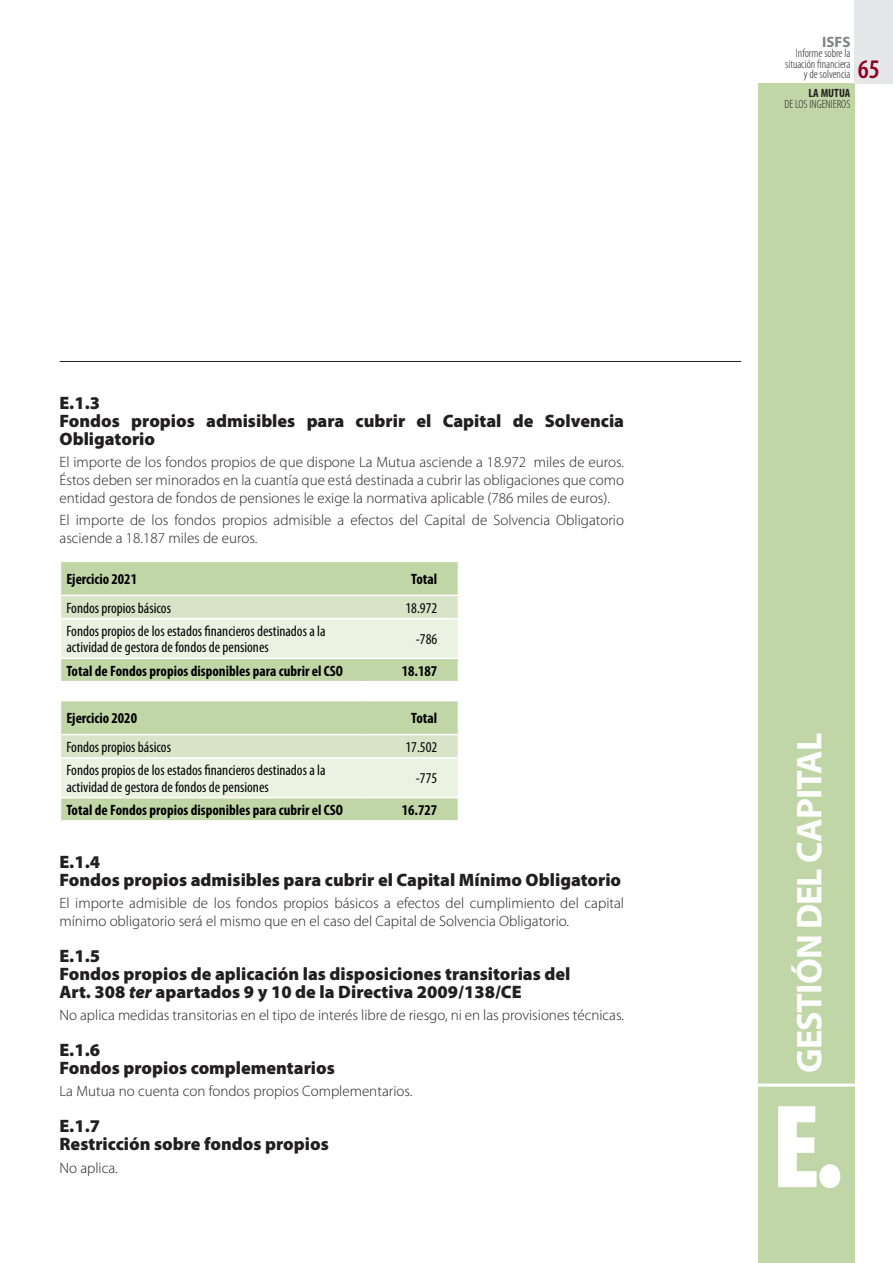
<style>
.page{position:relative;width:893px;height:1263px;background:#fff}
.page>*{position:absolute;margin:0;border:0;box-sizing:border-box;transform-origin:0 0}
.t1{font:900 condensed 120px "Myriad Pro";color:#fff}
.t2{font:700 36px "Myriad Pro";letter-spacing:-.025em;color:#fff}
.t3{font:600 condensed 27px "Myriad Pro";color:#900126}
.t4{font:900 18px/18px "Myriad Pro";color:#231f20}
.t5{font:300 15px/18px "Myriad Pro";color:#231f20}
.t6{font:condensed 15px/16.5px "Myriad Pro";color:#000}
.t7{font:700 condensed 15px "Myriad Pro";color:#000}
.t8{font:700 15px "Myriad Pro";color:#808285}
.t9{font:300 condensed 12px/10.5px "Myriad Pro";color:#231f20;text-align:right}
.t10{font:700 condensed 12px "Myriad Pro";color:#231f20}
.s1{font-style:italic}
</style>
<div class="page">
<div style="left:758px;top:84px;width:97px;height:1179px;background:#c1d6a7"></div>
<div style="left:855px;top:0;width:38px;height:84px;background:#e6e7e9"></div>
<hr style="left:60px;top:361px;width:681px;height:1px;background:#231f20">
<hr style="left:748px;top:1083px;width:117px;height:3px;background:#fff">
<div style="left:61px;top:562px;width:397px;height:33px;background:#c1d6a7"></div>
<svg style="left:61px;top:596px;width:397px;height:85px;background:#dbe7cc"></svg>
<div style="left:61px;top:701px;width:397px;height:33px;background:#c1d6a7"></div>
<svg style="left:60px;top:735px;width:399px;height:85px;background:#dce7cd"></svg>
<p class="t4" style="left:60px;top:393px;width:42px">E.1.3</p>
<p class="t4" style="left:60px;top:411px;width:566px">Fondos propios admisibles para cubrir el Capital de Solvencia<br>Obligatorio</p>
<p class="t5" style="left:60px;top:453px;width:566px;text-align:justify">El importe de los fondos propios de que dispone La Mutua asciende a 18.972 miles de euros.<br>Éstos deben ser minorados en la cuantía que está destinada a cubrir las obligaciones que como entidad gestora de fondos de pensiones le exige la normativa aplicable (786 miles de euros).</p>
<p class="t5" style="left:60px;top:511px;width:566px">El importe de los fondos propios admisible a efectos del Capital de Solvencia Obligatorio asciende a 18.187 miles de euros.</p>
<p class="t7" style="left:66px;top:570px;width:72px">Ejercicio 2021</p>
<p class="t7" style="left:411px;top:570px;width:28px">Total</p>
<p class="t6" style="left:66px;top:599px;width:106px">Fondos propios básicos</p>
<p class="t6" style="left:405px;top:599px;width:33px">18.972</p>
<p class="t6" style="left:66px;top:622px;width:261px">Fondos propios de los estados financieros destinados a la actividad de gestora de fondos de pensiones</p>
<p class="t6" style="left:416px;top:631px;width:23px">-786</p>
<p class="t7" style="left:66px;top:661px;width:278px">Total de Fondos propios disponibles para cubrir el CSO</p>
<p class="t7" style="left:402px;top:661px;width:37px">18.187</p>
<p class="t7" style="left:66px;top:709px;width:72px">Ejercicio 2020</p>
<p class="t7" style="left:411px;top:709px;width:28px">Total</p>
<p class="t6" style="left:66px;top:738px;width:106px">Fondos propios básicos</p>
<p class="t6" style="left:405px;top:738px;width:33px">17.502</p>
<p class="t6" style="left:66px;top:762px;width:261px">Fondos propios de los estados financieros destinados a la actividad de gestora de fondos de pensiones</p>
<p class="t6" style="left:416px;top:770px;width:23px">-775</p>
<p class="t7" style="left:66px;top:800px;width:278px">Total de Fondos propios disponibles para cubrir el CSO</p>
<p class="t7" style="left:402px;top:800px;width:37px">16.727</p>
<p class="t4" style="left:60px;top:852px;width:42px">E.1.4</p>
<p class="t4" style="left:60px;top:870px;width:563px">Fondos propios admisibles para cubrir el Capital Mínimo Obligatorio</p>
<p class="t5" style="left:60px;top:894px;width:566px">El importe admisible de los fondos propios básicos a efectos del cumplimiento del capital mínimo obligatorio será el mismo que en el caso del Capital de Solvencia Obligatorio.</p>
<p class="t4" style="left:60px;top:946px;width:42px">E.1.5</p>
<p class="t4" style="left:60px;top:964px;width:512px">Fondos propios de aplicación las disposiciones transitorias del<br>Art. 308 <span class="s1">ter</span> apartados 9 y 10 de la Directiva 2009/138/CE</p>
<p class="t5" style="left:60px;top:1006px;width:566px">No aplica medidas transitorias en el tipo de interés libre de riesgo, ni en las provisiones técnicas.</p>
<p class="t4" style="left:60px;top:1040px;width:42px">E.1.6</p>
<p class="t4" style="left:60px;top:1058px;width:277px">Fondos propios complementarios</p>
<p class="t5" style="left:60px;top:1082px;width:354px">La Mutua no cuenta con fondos propios Complementarios.</p>
<p class="t4" style="left:60px;top:1116px;width:42px">E.1.7</p>
<p class="t4" style="left:60px;top:1134px;width:271px">Restricción sobre fondos propios</p>
<p class="t5" style="left:60px;top:1158px;width:60px">No aplica.</p>
<p class="t8" style="left:822px;top:32px;width:30px">ISFS</p>
<p class="t9" style="left:785px;top:48px;width:67px">Informe sobre la situación financiera y de solvencia</p>
<p class="t10" style="left:809px;top:86px;width:43px">LA MUTUA</p>
<p class="t9" style="left:784px;top:98px;width:68px">DE LOS INGENIEROS</p>
<h3 class="t3" style="left:858px;top:52px;width:24px">65</h3>
<h2 class="t2" style="left:786px;top:1073px;width:342px;rotate:-90deg">GESTIÓN DEL CAPITAL</h2>
<h1 class="t1" style="left:771px;top:1070px;width:74px">E.</h1>
</div>
